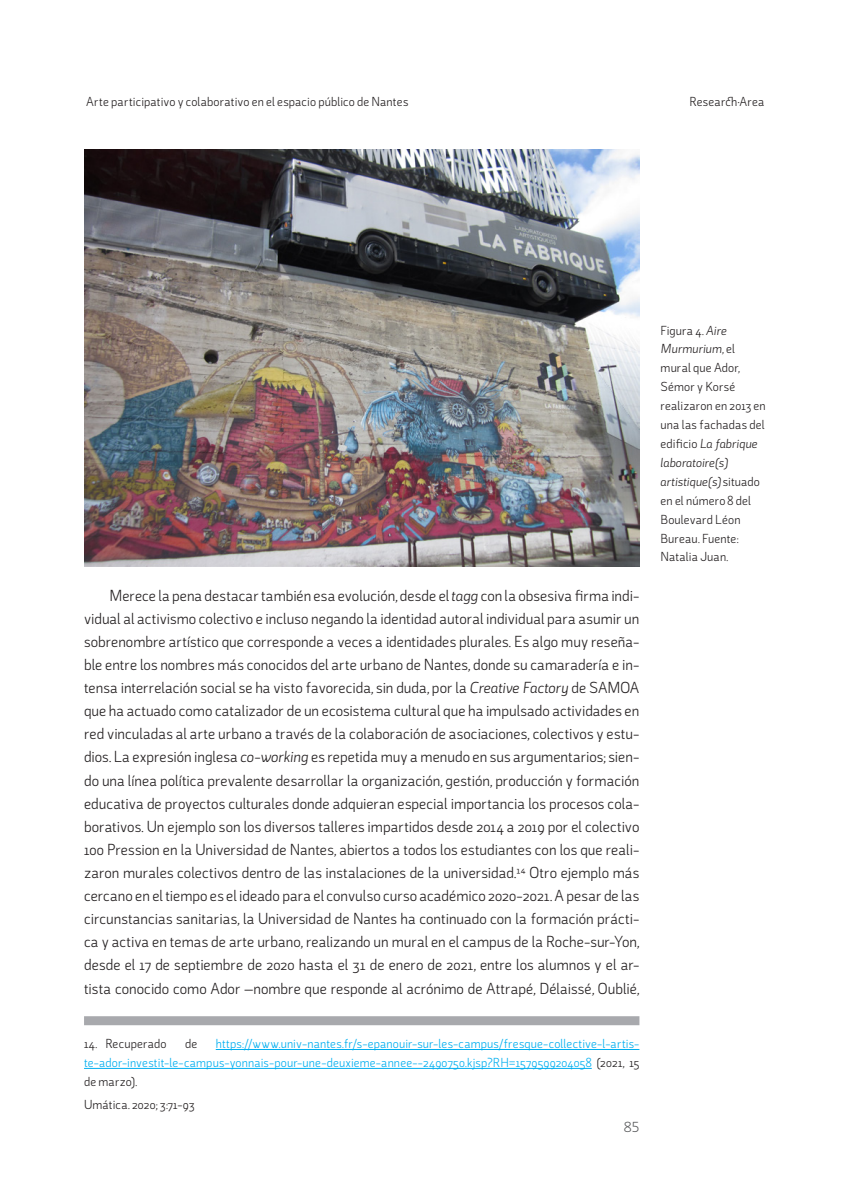
<style>
.page{position:relative;width:851px;height:1191px;background:#fff}
.page>*{position:absolute;margin:0;border:0;box-sizing:border-box;transform-origin:0 0}
.t1{font:16.5px/23.1px "Malacitana Sans Regular";color:#231f20;text-align:justify}
.t2{font:15px "Malacitana Sans Regular";color:#57585a}
.sps_figur_titulo{font:13.5px/18.9px "Malacitana Sans Regular";letter-spacing:.005em;color:#231f20}
.sps_notaspie{font:13.5px/18.9px "Malacitana Sans Regular";letter-spacing:.01em;color:#00aeef;text-align:justify}
.sps_notaspie-2{font:13.5px "Malacitana Sans Regular";letter-spacing:.005em;color:#231f20}
.s1{font-family:"Malacitana Sans Italic"}
.s2{font-size:13.5px}
.s3{color:#231f20}
</style>
<div class="page">
<img style="left:84px;top:150px;width:555px;height:416px">
<div style="left:84px;top:1016px;width:555px;height:9px;background:#a8a9ad"></div>
<hr style="left:216px;top:1049px;width:423px;height:1px;background:#00aeef">
<hr style="left:84px;top:1068px;width:507px;height:1px;background:#00aeef">
<p class="sps_figur_titulo" style="left:86px;top:92px;width:323px">Arte participativo y colaborativo en el espacio público de Nantes</p>
<p class="sps_figur_titulo" style="left:689px;top:92px;width:77px">Research·Area</p>
<p class="t1" style="left:84px;top:582px;width:557px;text-indent:26px">Merece la pena destacar también esa evolución, desde el <span class="s1">tagg</span> con la obsesiva firma indi&shy;vidual al activismo colectivo e incluso negando la identidad autoral individual para asumir un sobrenombre artístico que corresponde a veces a identidades plurales. Es algo muy reseña&shy;ble entre los nombres más conocidos del arte urbano de Nantes, donde su camaradería e in&shy;tensa interrelación social se ha visto favorecida, sin duda, por la <span class="s1">Creative Factory</span> de SAMOA que ha actuado como catalizador de un ecosistema cultural que ha impulsado actividades en red vinculadas al arte urbano a través de la colaboración de asociaciones, colectivos y estu&shy;dios. La expresión inglesa <span class="s1">co-working</span> es repetida muy a menudo en sus argumentarios; sien&shy;do una línea política prevalente desarrollar la organización, gestión, producción y formación educativa de proyectos culturales donde adquieran especial importancia los procesos cola&shy;borativos. Un ejemplo son los diversos talleres impartidos desde 2014 a 2019 por el colectivo 100 Pression en la Universidad de Nantes, abiertos a todos los estudiantes con los que reali&shy;zaron murales colectivos dentro de las instalaciones de la universidad.<span class="s2">14</span> Otro ejemplo más cercano en el tiempo es el ideado para el convulso curso académico 2020-2021. A pesar de las circunstancias sanitarias, la Universidad de Nantes ha continuado con la formación prácti&shy;ca y activa en temas de arte urbano, realizando un mural en el campus de la Roche-sur-Yon, desde el 17 de septiembre de 2020 hasta el 31 de enero de 2021, entre los alumnos y el ar&shy;tista conocido como Ador –nombre que responde al acrónimo de Attrapé, Délaissé, Oublié,</p>
<p class="sps_notaspie-2" style="left:84px;top:1034px;width:84px">14. Recuperado</p>
<p class="sps_notaspie-2" style="left:185px;top:1034px;width:14px">de</p>
<p class="sps_notaspie" style="left:84px;top:1033px;width:557px;text-indent:132px">https://www.univ-nantes.fr/s-epanouir-sur-les-campus/fresque-collective-l-artis&shy;te-ador-investit-le-campus-yonnais-pour-une-deuxieme-annee--2490750.kjsp?RH=1579599204058 <span class="s3">(2021, 15 de marzo).</span></p>
<p class="sps_figur_titulo" style="left:84px;top:1094px;width:112px">Umática. 2020; 3:71-93</p>
<p class="t2" style="left:624px;top:1117px;width:17px">85</p>
<p class="sps_figur_titulo" style="left:660px;top:320px;width:106px">Figura 4. <span class="s1">Aire<br>Murmurium</span>, el mural que Ador,<br>Sémor y Korsé realizaron en 2013 en una las fachadas del edificio <span class="s1">La fabrique laboratoire(s) artistique(s)</span> situado en el número 8 del<br>Boulevard Léon<br>Bureau. Fuente:<br>Natalia Juan.</p>
</div>
